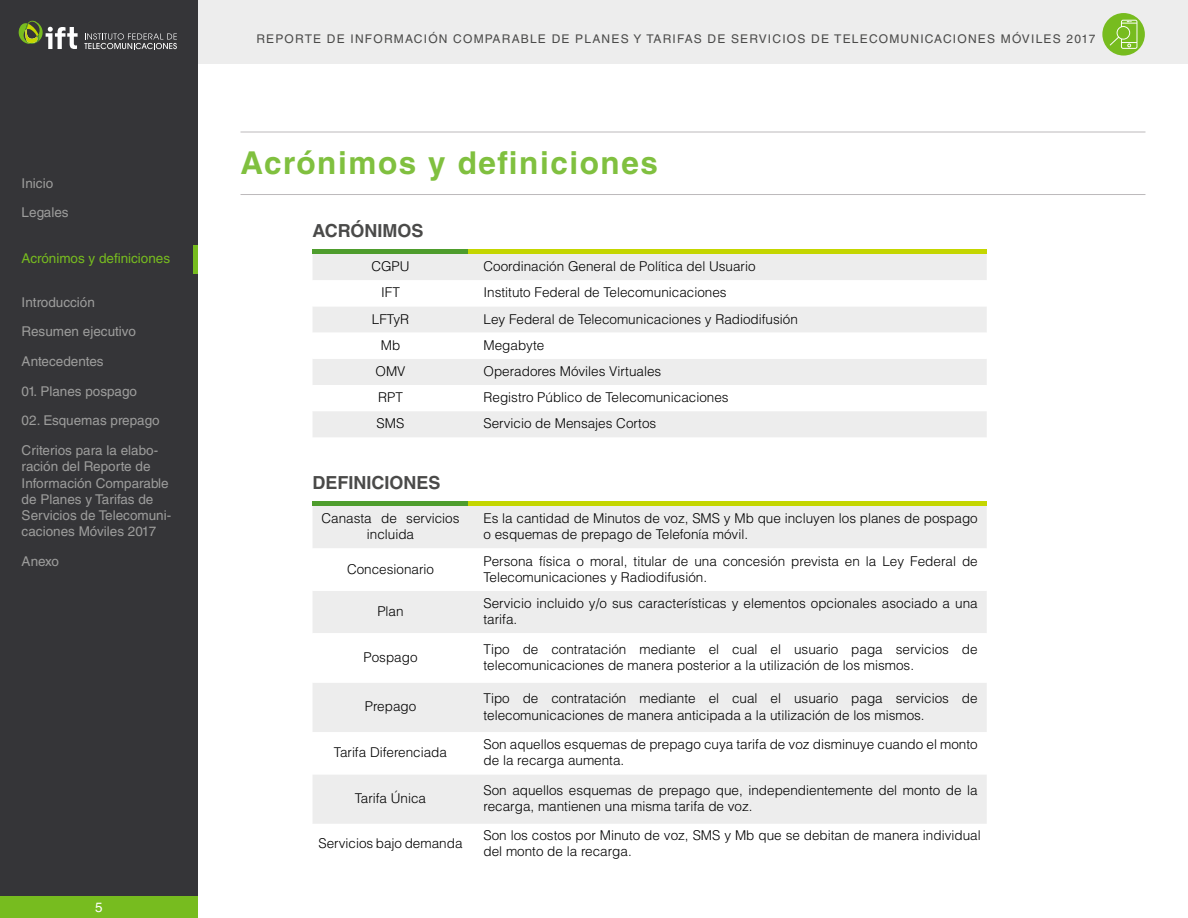
<style>
.page{position:relative;width:1188px;height:918px;background:#fff}
.page>*{position:absolute;margin:0;border:0;box-sizing:border-box;transform-origin:0 0}
.t1{font:700 31.5px "Helvetica LT Std";letter-spacing:.05em;color:#80c03f}
.H3_acronimos{font:700 18px "Helvetica LT Std";color:#4a4a49}
.t2{font:300 13.5px/16.2px "Helvetica LT Std";color:#000}
.ML_T1{font:13.5px/16.2px "Helvetica LT Std";color:#9d9d9c}
.ML_T1_Seleccion{font:13.5px "Helvetica LT Std";color:#77bc1f}
.t3{font:13.5px "Helvetica LT Std";color:#fff}
.t4{font:12px "Helvetica LT Std";letter-spacing:.1em;color:#4a4a49}
</style>
<div class="page">
<div style="left:0;top:0;width:198px;height:918px;background:#353538"></div>
<div style="left:198px;top:0;width:990px;height:64px;background:#ededed"></div>
<svg style="left:84px;top:33px;width:93px;height:16px"></svg>
<svg style="left:18px;top:20px;width:60px;height:29px"></svg>
<svg style="left:1102px;top:13px;width:43px;height:43px"></svg>
<div style="left:0;top:897px;width:198px;height:21px;background:#77bc1f"></div>
<svg style="left:1110px;top:20px;width:27px;height:29px"></svg>
<hr style="left:194px;top:246px;width:4px;height:28px;background:#77bc1f">
<hr style="left:241px;top:132px;width:904px;height:1px;background:#bcb9bb">
<hr style="left:241px;top:194px;width:904px;height:1px;background:#bcb9bb">
<hr style="left:313px;top:250px;width:156px;height:4px;background:#4e9d2d">
<hr style="left:469px;top:250px;width:518px;height:4px;background:#c4d600">
<div style="left:313px;top:254px;width:674px;height:183px;background:#ededed"></div>
<svg style="left:313px;top:280px;width:674px;height:131px"></svg>
<hr style="left:313px;top:502px;width:156px;height:4px;background:#4e9d2d">
<hr style="left:469px;top:502px;width:518px;height:4px;background:#c4d600">
<div style="left:313px;top:506px;width:674px;height:42px;background:#ededed"></div>
<svg style="left:313px;top:591px;width:674px;height:233px;fill:#ededed"></svg>
<p class="ML_T1" style="left:22px;top:175px;width:33px">Inicio</p>
<p class="ML_T1" style="left:22px;top:204px;width:49px">Legales</p>
<p class="ML_T1_Seleccion" style="left:22px;top:251px;width:150px">Acrónimos y definiciones</p>
<p class="ML_T1" style="left:22px;top:294px;width:75px">Introducción</p>
<p class="ML_T1" style="left:22px;top:323px;width:116px">Resumen ejecutivo</p>
<p class="ML_T1" style="left:22px;top:353px;width:84px">Antecedentes</p>
<p class="ML_T1" style="left:22px;top:383px;width:117px">01. Planes pospago</p>
<p class="ML_T1" style="left:22px;top:413px;width:140px">02. Esquemas prepago</p>
<p class="ML_T1" style="left:22px;top:442px;width:151px">Criterios para la elabo&shy;ración del Reporte de<br>Información Comparable de Planes y Tarifas de<br>Servicios de Telecomuni&shy;caciones Móviles 2017</p>
<p class="ML_T1" style="left:22px;top:553px;width:39px">Anexo</p>
<p class="t3" style="left:95px;top:900px;width:9px">5</p>
<p class="t4" style="left:256px;top:31px;width:841px">REPORTE DE INFORMACIÓN COMPARABLE DE PLANES Y TARIFAS DE SERVICIOS DE TELECOMUNICACIONES MÓVILES 2017</p>
<p class="t1" style="left:241px;top:144px;width:419px">Acrónimos y definiciones</p>
<p class="H3_acronimos" style="left:313px;top:220px;width:112px">ACRÓNIMOS</p>
<p class="t2" style="left:371px;top:258px;width:40px">CGPU</p>
<p class="t2" style="left:484px;top:258px;width:274px">Coordinación General de Política del Usuario</p>
<p class="t2" style="left:381px;top:284px;width:20px">IFT</p>
<p class="t2" style="left:484px;top:284px;width:245px">Instituto Federal de Telecomunicaciones</p>
<p class="t2" style="left:372px;top:311px;width:39px">LFTyR</p>
<p class="t2" style="left:484px;top:311px;width:316px">Ley Federal de Telecomunicaciones y Radiodifusión</p>
<p class="t2" style="left:381px;top:337px;width:21px">Mb</p>
<p class="t2" style="left:484px;top:337px;width:62px">Megabyte</p>
<p class="t2" style="left:376px;top:363px;width:31px">OMV</p>
<p class="t2" style="left:484px;top:363px;width:179px">Operadores Móviles Virtuales</p>
<p class="t2" style="left:378px;top:389px;width:26px">RPT</p>
<p class="t2" style="left:484px;top:389px;width:247px">Registro Público de Telecomunicaciones</p>
<p class="t2" style="left:377px;top:415px;width:29px">SMS</p>
<p class="t2" style="left:484px;top:415px;width:174px">Servicio de Mensajes Cortos</p>
<p class="H3_acronimos" style="left:313px;top:472px;width:130px">DEFINICIONES</p>
<p class="t2" style="left:322px;top:510px;width:139px;text-align:center">Canasta de servicios incluida</p>
<p class="t2" style="left:484px;top:510px;width:496px">Es la cantidad de Minutos de voz, SMS y Mb que incluyen los planes de pospago o esquemas de prepago de Telefonía móvil.</p>
<p class="t2" style="left:347px;top:561px;width:89px">Concesionario</p>
<p class="t2" style="left:484px;top:553px;width:496px">Persona física o moral, titular de una concesión prevista en la Ley Federal de<br>Telecomunicaciones y Radiodifusión.</p>
<p class="t2" style="left:377px;top:603px;width:28px">Plan</p>
<p class="t2" style="left:484px;top:595px;width:496px">Servicio incluido y/o sus características y elementos opcionales asociado a una tarifa.</p>
<p class="t2" style="left:364px;top:649px;width:56px">Pospago</p>
<p class="t2" style="left:484px;top:641px;width:496px">Tipo de contratación mediante el cual el usuario paga servicios de telecomunicaciones de manera posterior a la utilización de los mismos.</p>
<p class="t2" style="left:365px;top:698px;width:53px">Prepago</p>
<p class="t2" style="left:484px;top:690px;width:496px">Tipo de contratación mediante el cual el usuario paga servicios de telecomunicaciones de manera anticipada a la utilización de los mismos.</p>
<p class="t2" style="left:334px;top:744px;width:115px">Tarifa Diferenciada</p>
<p class="t2" style="left:484px;top:736px;width:496px">Son aquellos esquemas de prepago cuya tarifa de voz disminuye cuando el monto de la recarga aumenta.</p>
<p class="t2" style="left:355px;top:790px;width:73px">Tarifa Única</p>
<p class="t2" style="left:484px;top:782px;width:496px">Son aquellos esquemas de prepago que, independientemente del monto de la recarga, mantienen una misma tarifa de voz.</p>
<p class="t2" style="left:319px;top:835px;width:145px">Servicios bajo demanda</p>
<p class="t2" style="left:484px;top:827px;width:499px">Son los costos por Minuto de voz, SMS y Mb que se debitan de manera individual del monto de la recarga.</p>
</div>
